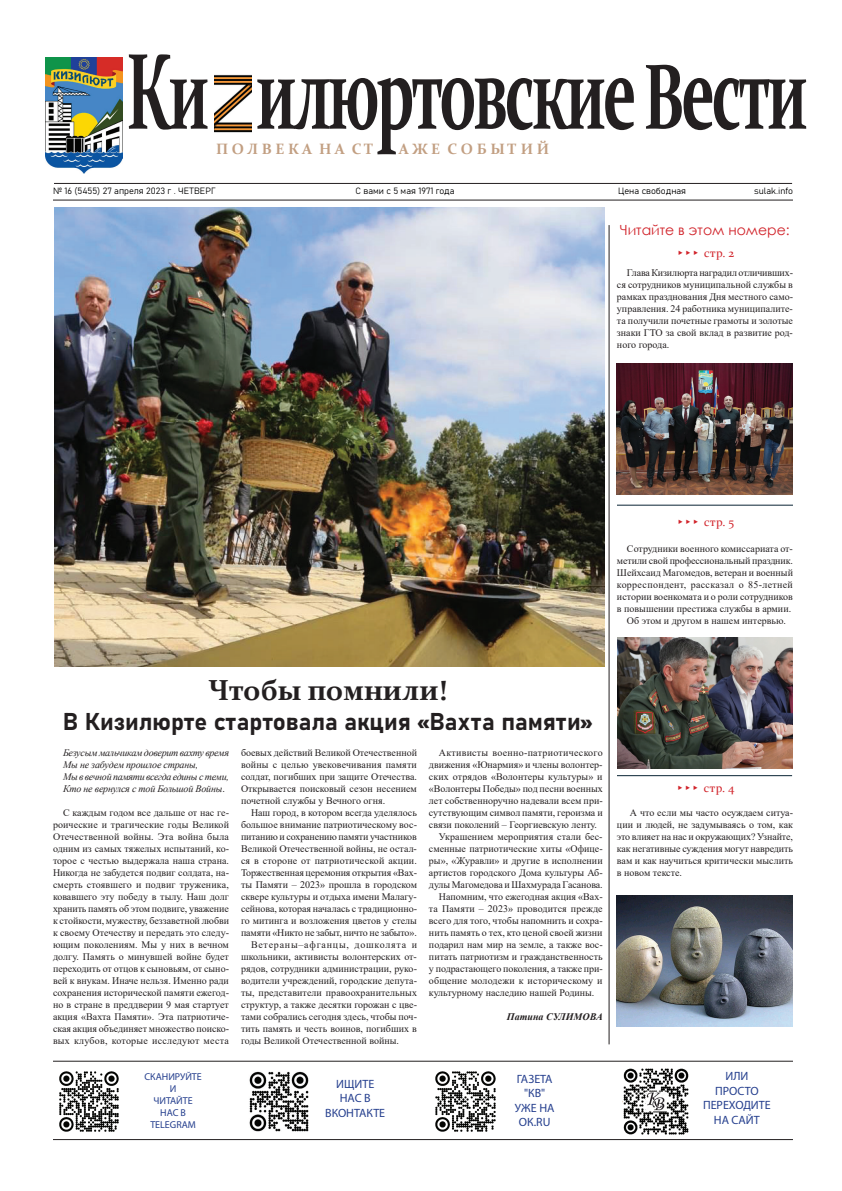
<style>
.page{position:relative;width:842px;height:1191px;background:#fff}
.page>*{position:absolute;margin:0;border:0;box-sizing:border-box;transform-origin:0 0}
.t1{font:700 108.5px "Constantia";letter-spacing:-.05em;color:#231f20;scale:.57 1}
.t2{font:700 29px "Constantia";color:#231f20}
.t3{font:24px "Bahnschrift";color:#231f20}
.t4{font:700 15px "Constantia";color:#c29f82}
.t5{font:14px "Century Gothic";color:#d1232a}
.t6{font:12px/14.4px "Myriad Pro";color:#253f8e;text-align:center}
.t7{font:12px "Constantia";letter-spacing:.03em;color:#d1232a}
.t8{font:10px/12px "Times New Roman";color:#231f20;text-align:justify}
.t9{font:italic 10px/12px "Times New Roman";letter-spacing:-.025em;color:#231f20}
.t10{font:10px "Times New Roman";letter-spacing:.03em;color:#231f20}
.t11{font:10px "Times New Roman";letter-spacing:.025em;color:#231f20}
.t12{font:10px/12px "Myriad Pro";color:#253f8e;text-align:center}
.t13{font:10px "Times New Roman";letter-spacing:.075em;color:#231f20}
.t14{font:italic 700 10px "Times New Roman";color:#231f20}
.t15{font:9px "Bahnschrift";color:#000}
.s1{font-size:93px}
.s2{font-style:normal}
</style>
<div class="page">
<hr style="left:53px;top:200px;width:740px;height:1px;background:#231f20">
<img style="left:59px;top:1071px;width:60px;height:61px">
<img style="left:435px;top:1071px;width:61px;height:61px">
<img style="left:249px;top:1071px;width:60px;height:61px">
<hr style="left:53px;top:1060px;width:740px;height:1px;background:#231f20">
<hr style="left:54px;top:183px;width:738px;height:1px;background:#231f20">
<img style="left:45px;top:57px;width:77px;height:117px">
<img style="left:622px;top:1068px;width:67px;height:66px">
<hr style="left:53px;top:1139px;width:740px;height:1px;background:#231f20">
<hr style="left:609px;top:225px;width:1px;height:819px;background:#231f20">
<img style="left:617px;top:363px;width:175px;height:131px">
<hr style="left:617px;top:505px;width:176px;height:1px;background:#0a2434">
<img style="left:618px;top:637px;width:175px;height:131px">
<hr style="left:617px;top:775px;width:175px;height:1px;background:#0a2434">
<img style="left:214px;top:75px;width:38px;height:57px">
<img style="left:617px;top:895px;width:176px;height:131px">
<img style="left:54px;top:207px;width:551px;height:459px">
<h1 class="t1" style="left:126px;top:17px;width:1197px">Ки илюртовские <span class="s1">В</span>ести</h1>
<h3 class="t4" style="left:216px;top:139px;width:160px">П О Л В Е К А Н А С Т</h3>
<h3 class="t4" style="left:399px;top:139px;width:152px">А Ж Е С О Б Ы Т И Й</h3>
<p class="t15" style="left:53px;top:184px;width:164px">№ 16 (5455) 27 апреля 2023 г . ЧЕТВЕРГ</p>
<p class="t15" style="left:355px;top:184px;width:101px">С вами с 5 мая 1971 года</p>
<p class="t15" style="left:618px;top:184px;width:70px">Цена свободная</p>
<p class="t15" style="left:754px;top:184px;width:40px">sulak.info</p>
<h3 class="t5" style="left:620px;top:220px;width:171px">Читайте в этом номере:</h3>
<p class="t7" style="left:676px;top:245px;width:60px">▸▸▸ стр. 2</p>
<p class="t8" style="left:617px;top:266px;width:178px;text-indent:10px">Глава Кизилюрта наградил отличивших&shy;ся сотрудников муниципальной службы в рамках празднования Дня местного само&shy;управления. 24 работника муниципалите&shy;та получили почетные грамоты и золотые знаки ГТО за свой вклад в развитие род&shy;ного города.</p>
<p class="t7" style="left:676px;top:514px;width:60px">▸▸▸ стр. 5</p>
<p class="t8" style="left:627px;top:542px;width:167px">Сотрудники военного комиссариата от-</p>
<p class="t8" style="left:617px;top:554px;width:178px">метили свой профессиональный праздник.</p>
<p class="t8" style="left:617px;top:566px;width:178px">Шейхсаид Магомедов, ветеран и военный</p>
<p class="t10" style="left:617px;top:578px;width:177px">корреспондент, рассказал о 85-летней</p>
<p class="t8" style="left:617px;top:590px;width:177px">истории военкомата и о роли сотрудников</p>
<p class="t8" style="left:617px;top:602px;width:176px">в повышении престижа службы в армии.</p>
<p class="t8" style="left:627px;top:614px;width:161px">Об этом и другом в нашем интервью.</p>
<h2 class="t2" style="left:208px;top:670px;width:240px">Чтобы помнили!</h2>
<h3 class="t3" style="left:63px;top:703px;width:531px">В Кизилюрте стартовала акция «Вахта памяти»</h3>
<p class="t9" style="left:63px;top:746px;width:167px">Безусым мальчикам доверит вахту время Мы не забудем прошлое страны,<br>Мы в вечной памяти всегда едины с теми, Кто не вернулся с той Большой Войны<span class="s2">.</span></p>
<p class="t8" style="left:53px;top:806px;width:178px;text-indent:10px">С каждым годом все дальше от нас ге&shy;роические и трагические годы Великой Отечественной войны. Эта война была одним из самых тяжелых испытаний, ко&shy;торое с честью выдержала наша страна.<br>Никогда не забудется подвиг солдата, на&shy;смерть стоявшего и подвиг труженика, ковавшего эту победу в тылу. Наш долг хранить память об этом подвиге, уважение к стойкости, мужеству, беззаветной любви к своему Отечеству и передать это следу&shy;ющим поколениям. Мы у них в вечном долгу. Память о минувшей войне будет переходить от отцов к сыновьям, от сыно&shy;вей к внукам. Иначе нельзя. Именно ради сохранения исторической памяти ежегод&shy;но в стране в преддверии 9 мая стартует акция «Вахта Памяти». Эта патриотиче&shy;ская акция объединяет множество поиско&shy;вых клубов, которые исследуют места</p>
<p class="t8" style="left:241px;top:746px;width:178px">боевых действий Великой Отечественной войны с целью увековечивания памяти солдат, погибших при защите Отечества.<br>Открывается поисковый сезон несением почетной службы у Вечного огня.</p>
<p class="t8" style="left:251px;top:806px;width:167px">Наш город, в котором всегда уделялось</p>
<p class="t8" style="left:241px;top:818px;width:177px">большое внимание патриотическому вос-</p>
<p class="t8" style="left:241px;top:830px;width:177px">питанию и сохранению памяти участников</p>
<p class="t8" style="left:241px;top:842px;width:177px">Великой Отечественной войны, не остал-</p>
<p class="t8" style="left:241px;top:854px;width:177px">ся в стороне от патриотической акции.</p>
<p class="t8" style="left:241px;top:866px;width:178px">Торжественная церемония открытия «Вах-</p>
<p class="t8" style="left:241px;top:878px;width:177px">ты Памяти – 2023» прошла в городском</p>
<p class="t8" style="left:241px;top:890px;width:177px">сквере культуры и отдыха имени Малагу-</p>
<p class="t8" style="left:241px;top:902px;width:177px">сейнова, которая началась с традиционно-</p>
<p class="t8" style="left:241px;top:914px;width:177px">го митинга и возложения цветов у стелы</p>
<p class="t8" style="left:241px;top:926px;width:177px">памяти «Никто не забыт, ничто не забыто».</p>
<p class="t13" style="left:251px;top:938px;width:168px">Ветераны–афганцы, дошколята и</p>
<p class="t8" style="left:241px;top:950px;width:177px">школьники, активисты волонтерских от-</p>
<p class="t8" style="left:241px;top:962px;width:177px">рядов, сотрудники администрации, руко-</p>
<p class="t8" style="left:241px;top:974px;width:177px">водители учреждений, городские депута-</p>
<p class="t8" style="left:241px;top:986px;width:177px">ты, представители правоохранительных</p>
<p class="t8" style="left:241px;top:998px;width:177px">структур, а также десятки горожан с цве-</p>
<p class="t8" style="left:241px;top:1010px;width:177px">тами собрались сегодня здесь, чтобы поч-</p>
<p class="t8" style="left:241px;top:1022px;width:177px">тить память и честь воинов, погибших в</p>
<p class="t8" style="left:241px;top:1034px;width:160px">годы Великой Отечественной войны.</p>
<p class="t11" style="left:439px;top:746px;width:165px">Активисты военно-патриотического</p>
<p class="t8" style="left:429px;top:758px;width:175px">движения «Юнармия» и члены волонтер-</p>
<p class="t8" style="left:429px;top:770px;width:175px">ских отрядов «Волонтеры культуры» и</p>
<p class="t8" style="left:429px;top:782px;width:175px">«Волонтеры Победы» под песни военных</p>
<p class="t8" style="left:429px;top:794px;width:175px">лет собственноручно надевали всем при-</p>
<p class="t8" style="left:429px;top:806px;width:175px">сутствующим символ памяти, героизма и</p>
<p class="t8" style="left:429px;top:818px;width:170px">связи поколений – Георгиевскую ленту.</p>
<p class="t8" style="left:439px;top:830px;width:165px">Украшением мероприятия стали бес-</p>
<p class="t8" style="left:429px;top:842px;width:175px">сменные патриотические хиты «Офице-</p>
<p class="t8" style="left:429px;top:854px;width:175px">ры», «Журавли» и другие в исполнении</p>
<p class="t8" style="left:429px;top:866px;width:175px">артистов городского Дома культуры Аб-</p>
<p class="t8" style="left:429px;top:878px;width:175px">дулы Магомедова и Шахмурада Гасанова.</p>
<p class="t8" style="left:439px;top:890px;width:165px">Напомним, что ежегодная акция «Вах-</p>
<p class="t8" style="left:429px;top:902px;width:175px">та Памяти – 2023» проводится прежде</p>
<p class="t8" style="left:429px;top:914px;width:175px">всего для того, чтобы напомнить и сохра-</p>
<p class="t8" style="left:429px;top:926px;width:175px">нить память о тех, кто ценой своей жизни</p>
<p class="t8" style="left:429px;top:938px;width:175px">подарил нам мир на земле, а также вос-</p>
<p class="t8" style="left:429px;top:950px;width:175px">питать патриотизм и гражданственность</p>
<p class="t8" style="left:429px;top:962px;width:175px">у подрастающего поколения, а также при-</p>
<p class="t8" style="left:429px;top:974px;width:175px">общение молодежи к историческому и</p>
<p class="t8" style="left:429px;top:986px;width:167px">культурному наследию нашей Родины.</p>
<p class="t14" style="left:507px;top:1010px;width:97px">Патина СУЛИМОВА</p>
<p class="t12" style="left:144px;top:1070px;width:59px">СКАНИРУЙТЕ<br>И<br>ЧИТАЙТЕ<br>НАС В<br>TELEGRAM</p>
<p class="t6" style="left:515px;top:1071px;width:41px">ГАЗЕТА "КВ"<br>УЖЕ НА<br>ОК.RU</p>
<p class="t6" style="left:325px;top:1076px;width:61px">ИЩИТЕ<br>НАС В<br>ВКОНТАКТЕ</p>
<p class="t7" style="left:675px;top:780px;width:61px">▸▸▸ стр. 4</p>
<p class="t8" style="left:617px;top:806px;width:178px;text-indent:13px">А что если мы часто осуждаем ситуа&shy;ции и людей, не задумываясь о том, как это влияет на нас и окружающих? Узнайте, как негативные суждения могут навредить вам и как научиться критически мыслить в новом тексте.</p>
<p class="t6" style="left:703px;top:1069px;width:69px">ИЛИ<br>ПРОСТО<br>ПЕРЕХОДИТЕ<br>НА САЙТ</p>
</div>
